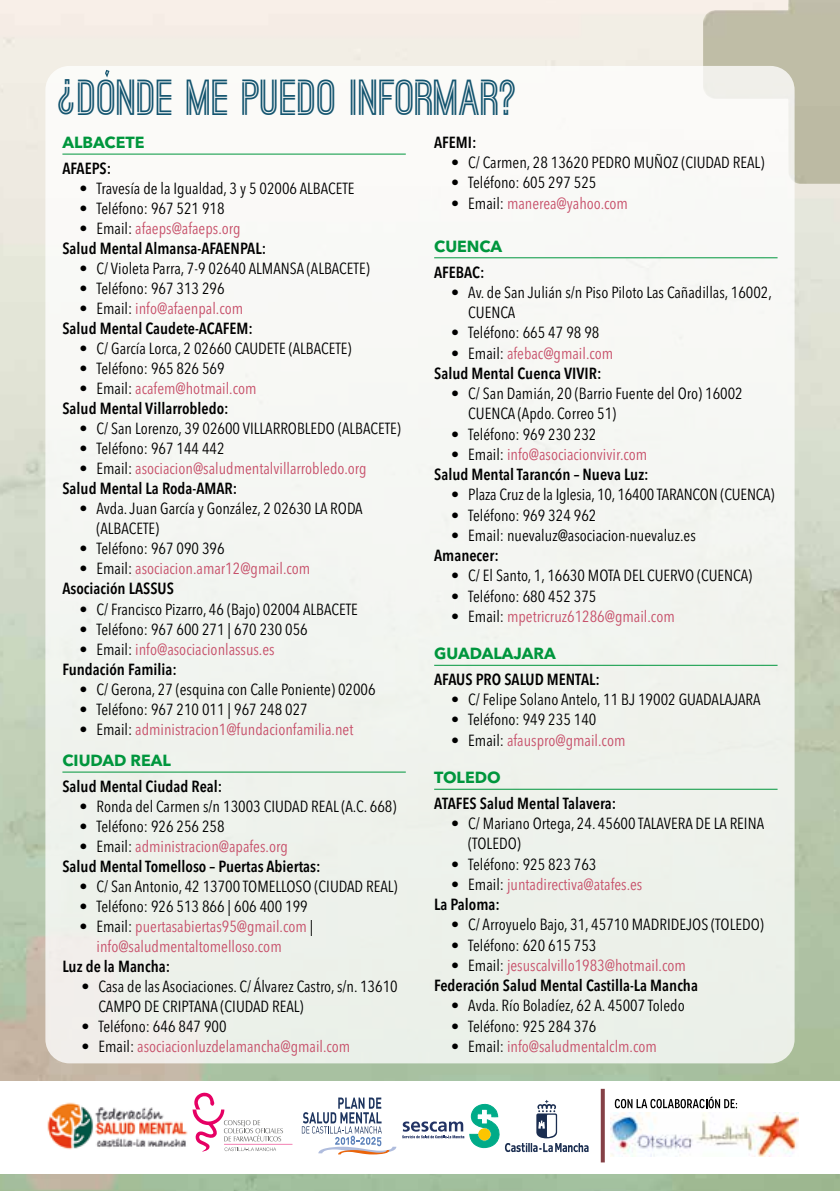
<style>
.page{position:relative;width:840px;height:1191px;background:#fff}
.page>*{position:absolute;margin:0;border:0;box-sizing:border-box;transform-origin:0 0}
.t1{font:700 48px "Ostrich Sans";color:#13546f}
.t2{font:condensed 16px/20.2px "Avenir Next LT Pro";color:#000}
.t3{font:600 condensed 16px/20px "Avenir Next LT Pro";color:#000;text-align:center}
.t4{font:condensed 16px/20px "Avenir Next LT Pro";color:#c7506a}
.t5{font:700 16px "Avenir Next LT Pro";color:#00963d}
.s1{font-weight:400}
.s2{font-weight:400;color:#c7506a}
.s3{color:#000}
.s4{font-weight:600;color:#000}
.s5{font-weight:700;font-stretch:normal;color:#00963d}
</style>
<div class="page">
<img style="left:0;top:0;width:839px;height:1191px">
<img style="left:0;top:933px;width:201px;height:254px">
<img style="left:702px;top:0;width:137px;height:184px">
<div style="left:0;top:1081px;width:839px;height:92px;background:#fff"></div>
<img style="left:47px;top:1102px;width:141px;height:48px">
<svg style="left:192px;top:1092px;width:100px;height:59px"></svg>
<svg style="left:402px;top:1100px;width:186px;height:52px"></svg>
<svg style="left:302px;top:1097px;width:94px;height:57px"></svg>
<img style="left:610px;top:1112px;width:188px;height:44px">
<svg style="left:614px;top:1096px;width:122px;height:12px"></svg>
<svg style="left:600px;top:1088px;width:4px;height:74px"></svg>
<div style="left:45px;top:66px;width:749px;height:997px;background:#f3f5f1;border-radius:24px"></div>
<hr style="left:62px;top:154px;width:343px;height:1px;background:#00963d">
<hr style="left:62px;top:771px;width:343px;height:1px;background:#00963d">
<hr style="left:434px;top:257px;width:343px;height:1px;background:#00963d">
<hr style="left:434px;top:665px;width:343px;height:1px;background:#00963d">
<hr style="left:434px;top:788px;width:343px;height:1px;background:#00963d">
<svg style="left:105px;top:70px;width:4px;height:7px"></svg>
<h1 class="t1" style="left:73px;top:115px;width:19px;rotate:-180deg">?</h1>
<h1 class="t1" style="left:78px;top:80px;width:440px">DONDE ME PUEDO INFORMAR?</h1>
<p class="t5" style="left:62px;top:132px;width:83px">ALBACETE</p>
<p class="t3" style="left:62px;top:158px;width:50px">AFAEPS:</p>
<p class="t2" style="left:79px;top:178px;width:276px">• Travesía de la Igualdad, 3 y 5 02006 ALBACETE</p>
<p class="t2" style="left:79px;top:198px;width:147px">• Teléfono: 967 521 918</p>
<p class="t3" style="left:62px;top:218px;width:205px"><span class="s1">• Email:</span> <span class="s2">afaeps@afaeps.org<br></span>Salud Mental Almansa-AFAENPAL:</p>
<p class="t2" style="left:79px;top:258px;width:291px">• C/ Violeta Parra, 7-9 02640 ALMANSA (ALBACETE)</p>
<p class="t2" style="left:79px;top:278px;width:147px">• Teléfono: 967 313 296</p>
<p class="t3" style="left:62px;top:298px;width:192px"><span class="s1">• Email:</span> <span class="s2">info@afaenpal.com<br></span>Salud Mental Caudete-ACAFEM:</p>
<p class="t2" style="left:79px;top:338px;width:273px">• C/ García Lorca, 2 02660 CAUDETE (ALBACETE)</p>
<p class="t2" style="left:79px;top:358px;width:147px">• Teléfono: 965 826 569</p>
<p class="t3" style="left:62px;top:378px;width:195px;text-align:left;text-indent:17px"><span class="s1">• Email:</span> <span class="s2">acafem@hotmail.com<br></span>Salud Mental Villarrobledo:</p>
<p class="t2" style="left:79px;top:418px;width:323px">• C/ San Lorenzo, 39 02600 VILLARROBLEDO (ALBACETE)</p>
<p class="t2" style="left:79px;top:438px;width:147px">• Teléfono: 967 144 442</p>
<p class="t4" style="left:62px;top:458px;width:305px;text-indent:17px"><span class="s3">• Email:</span> asociacion@saludmentalvillarrobledo.org<br><span class="s4">Salud Mental La Roda-AMAR:</span></p>
<p class="t2" style="left:96px;top:498px;width:267px;text-indent:-17px">• Avda. Juan García y González, 2 02630 LA RODA (ALBACETE)</p>
<p class="t2" style="left:79px;top:538px;width:147px">• Teléfono: 967 090 396</p>
<p class="t4" style="left:62px;top:559px;width:249px;text-indent:17px"><span class="s3">• Email:</span> asociacion.amar12@gmail.com<br><span class="s4">Asociación LASSUS</span></p>
<p class="t2" style="left:79px;top:599px;width:280px">• C/ Francisco Pizarro, 46 (Bajo) 02004 ALBACETE</p>
<p class="t2" style="left:79px;top:619px;width:230px">• Teléfono: 967 600 271 | 670 230 056</p>
<p class="t4" style="left:62px;top:639px;width:214px;text-indent:17px"><span class="s3">• Email:</span> info@asociacionlassus.es<br><span class="s4">Fundación Familia:</span></p>
<p class="t2" style="left:79px;top:679px;width:297px">• C/ Gerona, 27 (esquina con Calle Poniente) 02006</p>
<p class="t2" style="left:79px;top:699px;width:230px">• Teléfono: 967 210 011 | 967 248 027</p>
<p class="t4" style="left:62px;top:713px;width:292px;line-height:31.4px;text-indent:17px"><span class="s3">• Email:</span> administracion1@fundacionfamilia.net<br><span class="s5">CIUDAD REAL</span></p>
<p class="t3" style="left:62px;top:776px;width:161px">Salud Mental Ciudad Real:</p>
<p class="t2" style="left:79px;top:796px;width:318px">• Ronda del Carmen s/n 13003 CIUDAD REAL (A.C. 668)</p>
<p class="t2" style="left:79px;top:816px;width:147px">• Teléfono: 926 256 258</p>
<p class="t3" style="left:62px;top:836px;width:259px;text-align:left;text-indent:17px"><span class="s1">• Email:</span> <span class="s2">administracion@apafes.org<br></span>Salud Mental Tomelloso – Puertas Abiertas:</p>
<p class="t2" style="left:79px;top:876px;width:319px">• C/ San Antonio, 42 13700 TOMELLOSO (CIUDAD REAL)</p>
<p class="t2" style="left:79px;top:896px;width:230px">• Teléfono: 926 513 866 | 606 400 199</p>
<p class="t4" style="left:96px;top:916px;width:218px;text-indent:-17px"><span class="s3">• Email:</span> puertasabiertas95@gmail.com <span class="s3">| </span>info@saludmentaltomelloso.com</p>
<p class="t3" style="left:62px;top:956px;width:109px">Luz de la Mancha:</p>
<p class="t2" style="left:98px;top:976px;width:300px;text-indent:-17px">• Casa de las Asociaciones. C/ Álvarez Castro, s/n. 13610<br>CAMPO DE CRIPTANA (CIUDAD REAL)</p>
<p class="t2" style="left:81px;top:1016px;width:147px">• Teléfono: 646 847 900</p>
<p class="t4" style="left:81px;top:1036px;width:270px"><span class="s3">• Email:</span> asociacionluzdelamancha@gmail.com</p>
<p class="t3" style="left:434px;top:132px;width:44px">AFEMI:</p>
<p class="t2" style="left:451px;top:152px;width:314px">• C/ Carmen, 28 13620 PEDRO MUÑOZ (CIUDAD REAL)</p>
<p class="t2" style="left:451px;top:173px;width:147px">• Teléfono: 605 297 525</p>
<p class="t4" style="left:451px;top:193px;width:178px"><span class="s3">• Email:</span> manerea@yahoo.com</p>
<p class="t5" style="left:434px;top:236px;width:69px">CUENCA</p>
<p class="t3" style="left:434px;top:262px;width:52px">AFEBAC:</p>
<p class="t2" style="left:468px;top:282px;width:305px;text-indent:-17px">• Av. de San Julián s/n Piso Piloto Las Cañadillas, 16002,<br>CUENCA</p>
<p class="t2" style="left:451px;top:322px;width:150px">• Teléfono: 665 47 98 98</p>
<p class="t3" style="left:434px;top:343px;width:180px;text-align:left;text-indent:17px"><span class="s1">• Email:</span> <span class="s2">afebac@gmail.com<br></span>Salud Mental Cuenca VIVIR:</p>
<p class="t2" style="left:468px;top:383px;width:276px;text-indent:-17px">• C/ San Damián, 20 (Barrio Fuente del Oro) 16002<br>CUENCA (Apdo. Correo 51)</p>
<p class="t2" style="left:451px;top:424px;width:147px">• Teléfono: 969 230 232</p>
<p class="t3" style="left:434px;top:444px;width:216px;text-align:right"><span class="s1">• Email:</span> <span class="s2">info@asociacionvivir.com<br></span>Salud Mental Tarancón – Nueva Luz:</p>
<p class="t2" style="left:451px;top:484px;width:324px">• Plaza Cruz de la Iglesia, 10, 16400 TARANCON (CUENCA)</p>
<p class="t2" style="left:451px;top:505px;width:147px">• Teléfono: 969 324 962</p>
<p class="t2" style="left:451px;top:525px;width:246px">• Email: nuevaluz@asociacion-nuevaluz.es</p>
<p class="t3" style="left:434px;top:545px;width:66px">Amanecer:</p>
<p class="t2" style="left:451px;top:565px;width:302px">• C/ El Santo, 1, 16630 MOTA DEL CUERVO (CUENCA)</p>
<p class="t2" style="left:451px;top:586px;width:147px">• Teléfono: 680 452 375</p>
<p class="t4" style="left:451px;top:606px;width:225px"><span class="s3">• Email:</span> mpetricruz61286@gmail.com</p>
<p class="t5" style="left:434px;top:643px;width:123px">GUADALAJARA</p>
<p class="t3" style="left:434px;top:669px;width:167px">AFAUS PRO SALUD MENTAL:</p>
<p class="t2" style="left:451px;top:689px;width:310px">• C/ Felipe Solano Antelo, 11 BJ 19002 GUADALAJARA</p>
<p class="t2" style="left:451px;top:709px;width:147px">• Teléfono: 949 235 140</p>
<p class="t4" style="left:451px;top:730px;width:176px"><span class="s3">• Email:</span> afauspro@gmail.com</p>
<p class="t5" style="left:434px;top:767px;width:68px">TOLEDO</p>
<p class="t3" style="left:434px;top:793px;width:183px">ATAFES Salud Mental Talavera:</p>
<p class="t2" style="left:468px;top:813px;width:297px;text-indent:-17px">• C/ Mariano Ortega, 24. 45600 TALAVERA DE LA REINA (TOLEDO)</p>
<p class="t2" style="left:451px;top:854px;width:147px">• Teléfono: 925 823 763</p>
<p class="t4" style="left:434px;top:874px;width:210px;text-indent:17px"><span class="s3">• Email:</span> juntadirectiva@atafes.es<br><span class="s4">La Paloma:</span></p>
<p class="t2" style="left:451px;top:914px;width:314px">• C/ Arroyuelo Bajo, 31, 45710 MADRIDEJOS (TOLEDO)</p>
<p class="t2" style="left:451px;top:934px;width:147px">• Teléfono: 620 615 753</p>
<p class="t3" style="left:434px;top:955px;width:265px"><span class="s1">• Email:</span> <span class="s2">jesuscalvillo1983@hotmail.com<br></span>Federación Salud Mental Castilla-La Mancha</p>
<p class="t2" style="left:451px;top:995px;width:235px">• Avda. Río Boladíez, 62 A. 45007 Toledo</p>
<p class="t2" style="left:451px;top:1015px;width:147px">• Teléfono: 925 284 376</p>
<p class="t4" style="left:451px;top:1036px;width:207px"><span class="s3">• Email:</span> info@saludmentalclm.com</p>
</div>
